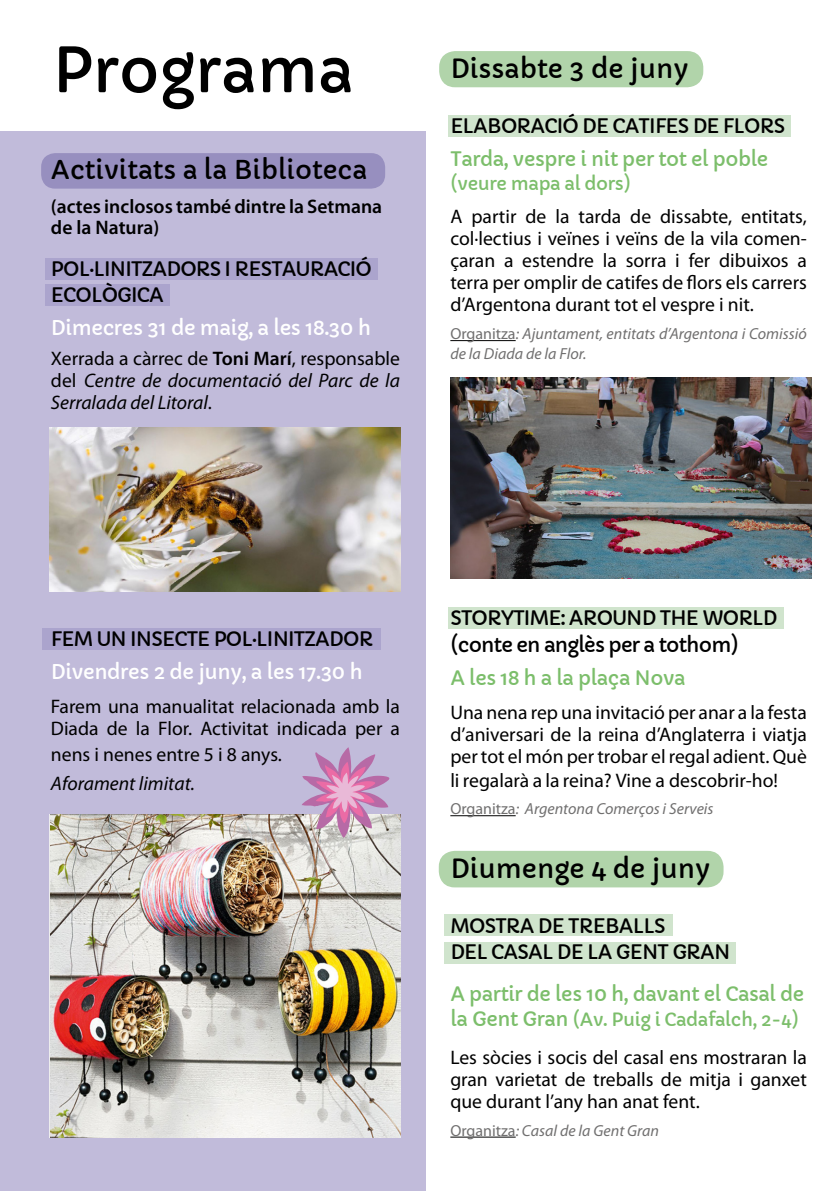
<style>
.page{position:relative;width:840px;height:1191px;background:#fff}
.page>*{position:absolute;margin:0;border:0;box-sizing:border-box;transform-origin:0 0}
.t1{font:61.4px "Capriola";color:#000}
.t2{font:26px "Capriola";color:#000}
.t3{font:25.4px "Capriola";color:#000}
.t4{font:20px "Capriola";letter-spacing:-.02em;color:#fff}
.t5{font:20px "Capriola";letter-spacing:-.04em;color:#000}
.t6{font:19.6px/22px "Myriad Pro";color:#000;text-align:justify}
.t7{font:19.6px/25.4px "Capriola";letter-spacing:-.04em;color:#000}
.t8{font:italic 19.6px/22px "Myriad Pro";color:#000;text-align:justify}
.t9{font:19.6px "Capriola";letter-spacing:-.02em;color:#7cbe6b}
.t10{font:600 19.6px/21px "Myriad Pro";color:#000}
.t11{font:18px "Capriola";letter-spacing:-.02em;color:#7cbe6b}
.t12{font:italic 16px/19.8px "Myriad Pro";color:#706f6f}
.s1{font-style:normal}
.s2{font-weight:600;font-style:normal}
.s3{font-size:19.6px}
</style>
<div class="page">
<div style="left:439px;top:51px;width:264px;height:36px;background:#b1d4aa;border-radius:16px"></div>
<div style="left:438px;top:851px;width:285px;height:36px;background:#b1d4aa;border-radius:16px"></div>
<div style="left:448px;top:606px;width:335px;height:22px;background:#d0e4cd"></div>
<div style="left:448px;top:115px;width:342px;height:21px;background:#d0e4cd"></div>
<div style="left:444px;top:914px;width:228px;height:22px;background:#d0e4cd"></div>
<div style="left:444px;top:942px;width:291px;height:22px;background:#d0e4cd"></div>
<div style="left:0;top:131px;width:425px;height:1060px;background:#c1bbda"></div>
<div style="left:41px;top:153px;width:344px;height:36px;background:#978fbf;border-radius:14px"></div>
<div style="left:45px;top:258px;width:332px;height:22px;background:#aba4cd"></div>
<div style="left:43px;top:628px;width:337px;height:22px;background:#aba4cd"></div>
<div style="left:45px;top:284px;width:125px;height:22px;background:#aba4cd"></div>
<hr style="left:450px;top:340px;width:65px;height:1px;background:#000">
<hr style="left:450px;top:815px;width:65px;height:1px;background:#000">
<hr style="left:450px;top:1136px;width:65px;height:1px;background:#000">
<img style="left:49px;top:427px;width:351px;height:164px">
<img style="left:50px;top:814px;width:350px;height:323px">
<img style="left:450px;top:378px;width:361px;height:200px">
<svg style="left:301px;top:747px;width:88px;height:91px"></svg>
<h1 class="t1" style="left:52px;top:32px;width:302px">Programa</h1>
<p class="t3" style="left:51px;top:155px;width:318px">Activitats a la Biblioteca</p>
<p class="t10" style="left:51px;top:196px;width:332px">(actes inclosos també dintre la Setmana de la Natura)</p>
<p class="t7" style="left:51px;top:257px;width:322px">POL·LINITZADORS I RESTAURACIÓ<br>ECOLÒGICA</p>
<p class="t4" style="left:51px;top:316px;width:321px">Dimecres 31 de maig, a les 18.30 h</p>
<p class="t8" style="left:51px;top:348px;width:350px"><span class="s1">Xerrada a càrrec de</span> <span class="s2">Toni Marí</span><span class="s1">, responsable del</span> Centre de documentació del Parc de la Serralada del Litoral<span class="s1">.</span></p>
<h2 class="t2" style="left:450px;top:53px;width:240px">Dissabte 3 de juny</h2>
<p class="t7" style="left:450px;top:113px;width:336px">ELABORACIÓ DE CATIFES DE FLORS</p>
<p class="t9" style="left:450px;top:147px;width:319px">Tarda, vespre i nit per tot el poble</p>
<p class="t11" style="left:450px;top:172px;width:182px">(veure mapa al dors)</p>
<p class="t6" style="left:450px;top:206px;width:358px">A partir de la tarda de dissabte, entitats, col·lectius i veïnes i veïns de la vila comen&shy;çaran a estendre la sorra i fer dibuixos a terra per omplir de catifes de flors els carrers d’Argentona durant tot el vespre i nit.</p>
<p class="t12" style="left:450px;top:324px;width:358px"><span class="s1">Organitza</span>: Ajuntament, entitats d’Argentona i Comissió de la Diada de la Flor.</p>
<p class="t7" style="left:51px;top:626px;width:324px">FEM UN INSECTE POL·LINITZADOR</p>
<p class="t4" style="left:51px;top:660px;width:313px">Divendres 2 de juny, a les 17.30 h</p>
<p class="t6" style="left:51px;top:696px;width:350px">Farem una manualitat relacionada amb la<br>Diada de la Flor. Activitat indicada per a</p>
<p class="t6" style="left:51px;top:743px;width:232px">nens i nenes entre 5 i 8 anys.</p>
<p class="t8" style="left:51px;top:772px;width:145px">Aforament limitat.</p>
<p class="t7" style="left:450px;top:605px;width:328px">STORYTIME: AROUND THE WORLD</p>
<p class="t5" style="left:450px;top:632px;width:290px">(conte en anglès per a tothom)</p>
<p class="t9" style="left:450px;top:666px;width:237px">A les 18 h a la plaça Nova</p>
<p class="t6" style="left:450px;top:701px;width:358px">Una nena rep una invitació per anar a la festa d’aniversari de la reina d’Anglaterra i viatja per tot el món per trobar el regal adient. Què</p>
<p class="t6" style="left:450px;top:769px;width:329px">li regalarà a la reina? Vine a descobrir-ho!</p>
<p class="t12" style="left:450px;top:799px;width:264px"><span class="s1">Organitza</span>: Argentona Comerços i Serveis</p>
<h2 class="t2" style="left:450px;top:852px;width:261px">Diumenge 4 de juny</h2>
<p class="t7" style="left:450px;top:912px;width:281px;line-height:26.6px">MOSTRA DE TREBALLS<br>DEL CASAL DE LA GENT GRAN</p>
<p class="t9" style="left:450px;top:981px;width:355px">A partir de les 10 h, davant el Casal de</p>
<p class="t11" style="left:450px;top:1008px;width:350px"><span class="s3">la Gent Gran</span> (Av. Puig i Cadafalch, 2-4)</p>
<p class="t6" style="left:450px;top:1046px;width:358px">Les sòcies i socis del casal ens mostraran la gran varietat de treballs de mitja i ganxet que durant l’any han anat fent.</p>
<p class="t12" style="left:450px;top:1120px;width:210px"><span class="s1">Organitza</span>: Casal de la Gent Gran</p>
</div>
